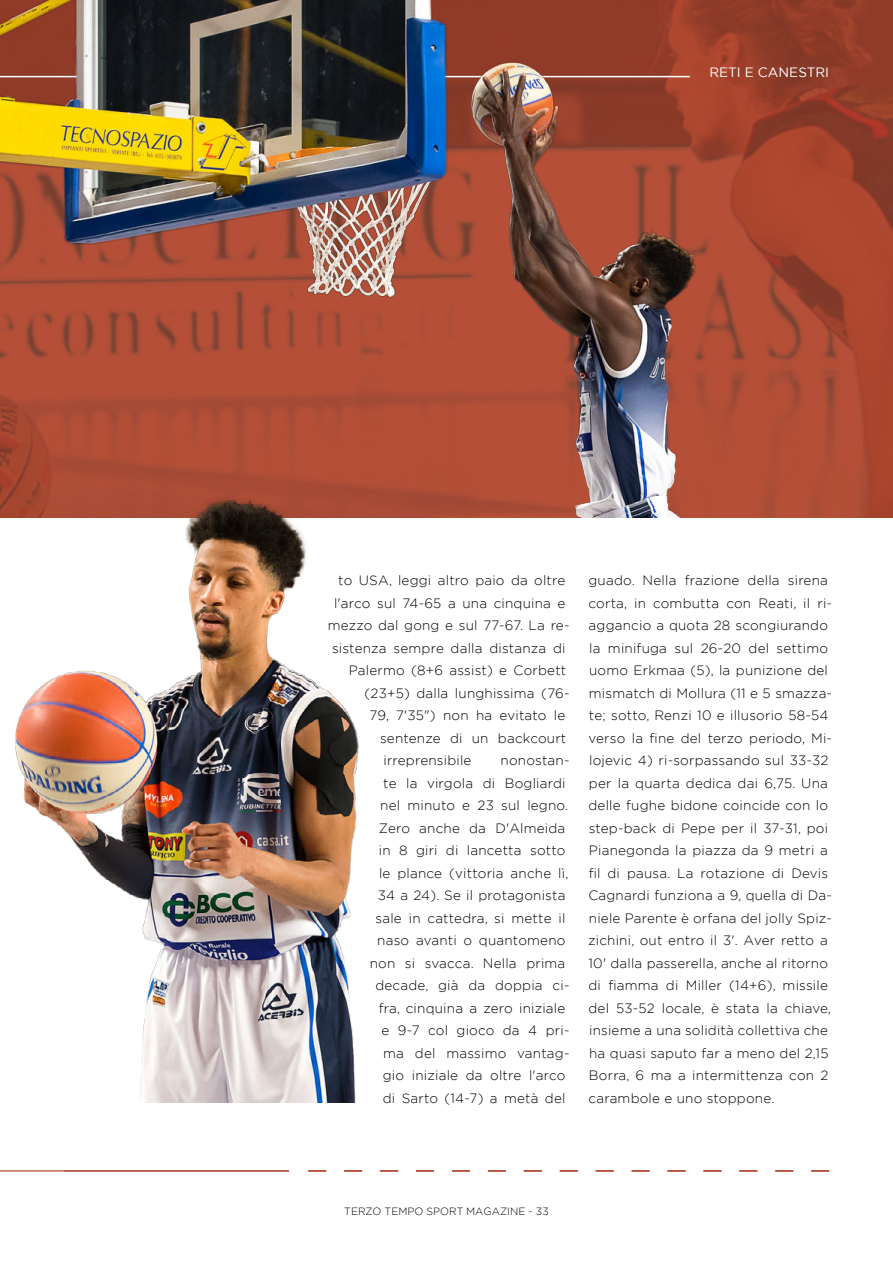
<style>
.page{position:relative;width:893px;height:1263px;background:#fff}
.page>*{position:absolute;margin:0;border:0;box-sizing:border-box;transform-origin:0 0}
.t1{font:300 13.5px/22.5px "Gotham";letter-spacing:.015em;color:#000}
.t2{font:13.5px "Gotham";color:#fff}
.t3{font:300 10.5px "Gotham";color:#000}
</style>
<div class="page">
<img style="left:828px;top:0;width:65px;height:518px">
<svg style="left:308px;top:1170px;width:521px;height:2px"></svg>
<hr style="left:0;top:1170px;width:289px;height:2px;background:#c16950">
<img style="left:0;top:0;width:828px;height:518px">
<img style="left:8px;top:417px;width:392px;height:686px">
<p class="t2" style="left:709px;top:64px;width:121px">RETI E CANESTRI</p>
<p class="t1" style="left:338px;top:569px;width:229px">to USA, leggi altro paio da oltre</p>
<p class="t1" style="left:334px;top:591px;width:233px">l'arco sul 74-65 a una cinquina e</p>
<p class="t1" style="left:328px;top:614px;width:243px">mezzo dal gong e sul 77-67. La re-</p>
<p class="t1" style="left:332px;top:636px;width:235px">sistenza sempre dalla distanza di</p>
<p class="t1" style="left:349px;top:659px;width:219px">Palermo (8+6 assist) e Corbett</p>
<p class="t1" style="left:364px;top:681px;width:207px">(23+5) dalla lunghissima (76-</p>
<p class="t1" style="left:369px;top:704px;width:197px">79, 7'35") non ha evitato le</p>
<p class="t1" style="left:380px;top:726px;width:188px">sentenze di un backcourt</p>
<p class="t1" style="left:383px;top:749px;width:90px">irreprensibile</p>
<p class="t1" style="left:501px;top:749px;width:70px">nonostan-</p>
<p class="t1" style="left:383px;top:771px;width:184px">te la virgola di Bogliardi</p>
<p class="t1" style="left:380px;top:794px;width:189px">nel minuto e 23 sul legno.</p>
<p class="t1" style="left:379px;top:816px;width:188px">Zero anche da D'Almeida</p>
<p class="t1" style="left:379px;top:839px;width:188px">in 8 giri di lancetta sotto</p>
<p class="t1" style="left:379px;top:861px;width:191px">le plance (vittoria anche lì,</p>
<p class="t1" style="left:378px;top:884px;width:189px">34 a 24). Se il protagonista</p>
<p class="t1" style="left:375px;top:906px;width:191px">sale in cattedra, si mette il</p>
<p class="t1" style="left:377px;top:929px;width:190px">naso avanti o quantomeno</p>
<p class="t1" style="left:370px;top:951px;width:197px">non si svacca. Nella prima</p>
<p class="t1" style="left:375px;top:974px;width:196px">decade, già da doppia ci-</p>
<p class="t1" style="left:379px;top:996px;width:188px">fra, cinquina a zero iniziale</p>
<p class="t1" style="left:381px;top:1019px;width:190px">e 9-7 col gioco da 4 pri-</p>
<p class="t1" style="left:383px;top:1041px;width:188px">ma del massimo vantag-</p>
<p class="t1" style="left:383px;top:1064px;width:184px">gio iniziale da oltre l'arco</p>
<p class="t1" style="left:383px;top:1086px;width:184px">di Sarto (14-7) a metà del</p>
<p class="t1" style="left:588px;top:569px;width:245px">guado. Nella frazione della sirena corta, in combutta con Reati, il ri&shy;aggancio a quota 28 scongiurando la minifuga sul 26-20 del settimo uomo Erkmaa (5), la punizione del mismatch di Mollura (11 e 5 smazza&shy;te; sotto, Renzi 10 e illusorio 58-54 verso la fine del terzo periodo, Mi&shy;lojevic 4) ri-sorpassando sul 33-32 per la quarta dedica dai 6,75. Una delle fughe bidone coincide con lo step-back di Pepe per il 37-31, poi Pianegonda la piazza da 9 metri a fil di pausa. La rotazione di Devis Cagnardi funziona a 9, quella di Da&shy;niele Parente è orfana del jolly Spiz&shy;zichini, out entro il 3'. Aver retto a 10' dalla passerella, anche al ritorno di fiamma di Miller (14+6), missile del 53-52 locale, è stata la chiave, insieme a una solidità collettiva che ha quasi saputo far a meno del 2,15<br>Borra, 6 ma a intermittenza con 2 carambole e uno stoppone.</p>
<p class="t3" style="left:344px;top:1204px;width:206px">TERZO TEMPO SPORT MAGAZINE - 33</p>
</div>
